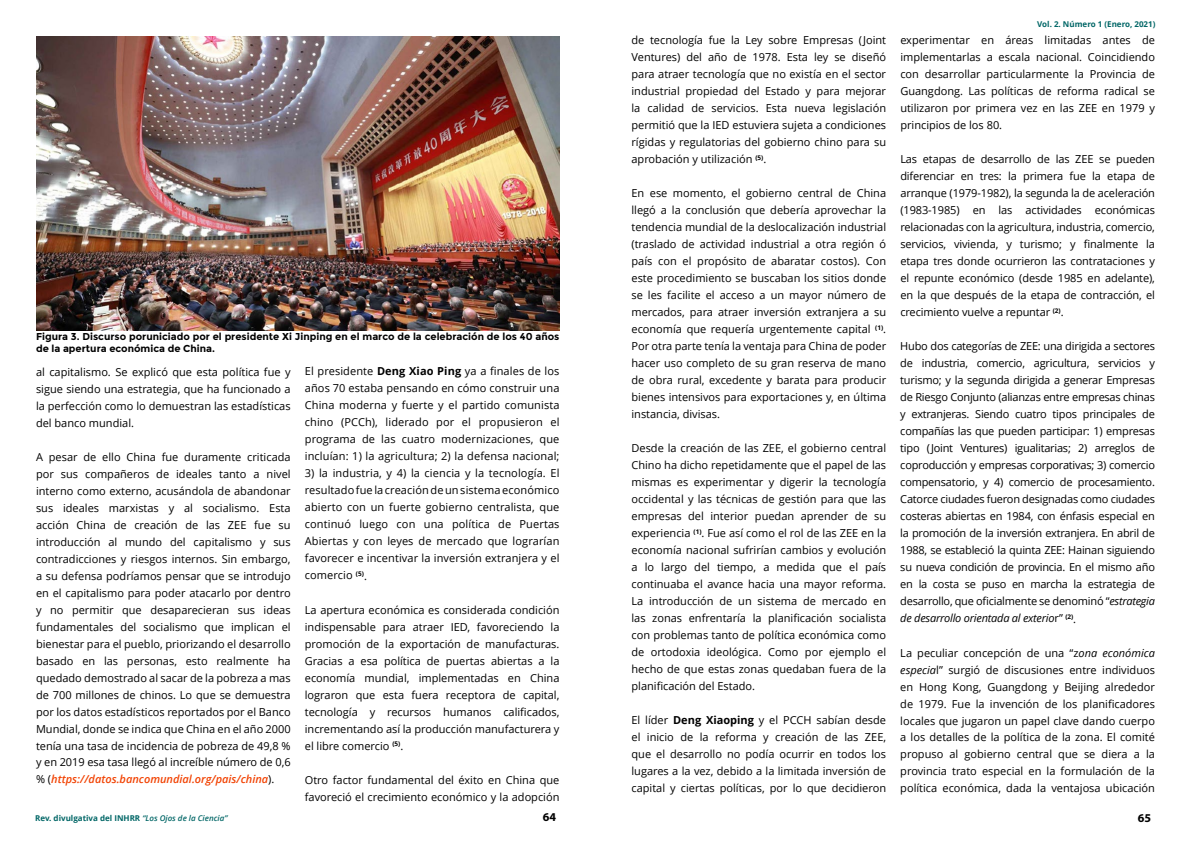
<style>
.page{position:relative;width:1191px;height:842px;background:#fff}
.page>*{position:absolute;margin:0;border:0;box-sizing:border-box;transform-origin:0 0}
.t1{font:700 12px "Myriad Pro";color:#000}
.t2{font:11px/17px "Open Sans";color:#000;text-align:justify}
.t3{font:700 10px/12px "Montserrat";color:#000}
.t4{font:700 8px "Open Sans";color:#066}
.s1{font-weight:600;font-style:italic;color:#f24405}
.s2{font-weight:700}
.s3{font-style:italic}
.s4{font-weight:600;font-style:italic}
</style>
<div class="page">
<img style="left:36px;top:36px;width:523px;height:294px">
<p class="t3" style="left:36px;top:331px;width:525px">Figura 3. Discurso poruniciado por el presidente Xi Jinping en el marco de la celebración de los 40 años de la apertura económica de China.</p>
<p class="t2" style="left:36px;top:363px;width:256px">al capitalismo. Se explicó que esta política fue y sigue siendo una estrategia, que ha funcionado a la perfección como lo demuestran las estadísticas del banco mundial.</p>
<p class="t2" style="left:36px;top:448px;width:256px">A pesar de ello China fue duramente criticada por sus compañeros de ideales tanto a nivel interno como externo, acusándola de abandonar sus ideales marxistas y al socialismo. Esta acción China de creación de las ZEE fue su introducción al mundo del capitalismo y sus contradicciones y riesgos internos. Sin embargo, a su defensa podríamos pensar que se introdujo en el capitalismo para poder atacarlo por dentro y no permitir que desaparecieran sus ideas fundamentales del socialismo que implican el bienestar para el pueblo, priorizando el desarrollo basado en las personas, esto realmente ha quedado demostrado al sacar de la pobreza a mas de 700 millones de chinos. Lo que se demuestra por los datos estadísticos reportados por el Banco Mundial, donde se indica que China en el año 2000 tenía una tasa de incidencia de pobreza de 49,8 % y en 2019 esa tasa llegó al increíble número de 0,6 % (<span class="s1">https://datos.bancomundial.org/pais/china</span>).</p>
<p class="t2" style="left:305px;top:363px;width:256px">El presidente <span class="s2">Deng Xiao Ping</span> ya a finales de los años 70 estaba pensando en cómo construir una China moderna y fuerte y el partido comunista chino (PCCh), liderado por el propusieron el programa de las cuatro modernizaciones, que incluían: 1) la agricultura; 2) la defensa nacional;</p>
<p class="t2" style="left:305px;top:465px;width:256px">3) la industria, y 4) la ciencia y la tecnología. El resultado fue la creación de un sistema económico abierto con un fuerte gobierno centralista, que continuó luego con una política de Puertas Abiertas y con leyes de mercado que lograrían favorecer e incentivar la inversión extranjera y el comercio <sup>(5)</sup>.</p>
<p class="t2" style="left:305px;top:601px;width:256px">La apertura económica es considerada condición indispensable para atraer IED, favoreciendo la promoción de la exportación de manufacturas.<br>Gracias a esa política de puertas abiertas a la economía mundial, implementadas en China lograron que esta fuera receptora de capital, tecnología y recursos humanos calificados, incrementando así la producción manufacturera y el libre comercio <sup>(5)</sup>.</p>
<p class="t2" style="left:305px;top:771px;width:256px">Otro factor fundamental del éxito en China que favoreció el crecimiento económico y la adopción</p>
<p class="t2" style="left:631px;top:32px;width:256px">de tecnología fue la Ley sobre Empresas (Joint Ventures) del año de 1978. Esta ley se diseñó para atraer tecnología que no existía en el sector industrial propiedad del Estado y para mejorar la calidad de servicios. Esta nueva legislación permitió que la IED estuviera sujeta a condiciones rígidas y regulatorias del gobierno chino para su aprobación y utilización <sup>(5)</sup>.</p>
<p class="t2" style="left:631px;top:185px;width:256px">En ese momento, el gobierno central de China llegó a la conclusión que debería aprovechar la tendencia mundial de la deslocalización industrial (traslado de actividad industrial a otra región ó país con el propósito de abaratar costos). Con este procedimiento se buscaban los sitios donde se les facilite el acceso a un mayor número de mercados, para atraer inversión extranjera a su economía que requería urgentemente capital <sup>(1)</sup>.<br>Por otra parte tenía la ventaja para China de poder hacer uso completo de su gran reserva de mano de obra rural, excedente y barata para producir bienes intensivos para exportaciones y, en última instancia, divisas.</p>
<p class="t2" style="left:631px;top:440px;width:256px">Desde la creación de las ZEE, el gobierno central Chino ha dicho repetidamente que el papel de las mismas es experimentar y digerir la tecnología occidental y las técnicas de gestión para que las empresas del interior puedan aprender de su experiencia <sup>(1)</sup>. Fue así como el rol de las ZEE en la economía nacional sufrirían cambios y evolución a lo largo del tiempo, a medida que el país continuaba el avance hacia una mayor reforma.<br>La introducción de un sistema de mercado en las zonas enfrentaría la planificación socialista con problemas tanto de política económica como de ortodoxia ideológica. Como por ejemplo el hecho de que estas zonas quedaban fuera de la planificación del Estado.</p>
<p class="t2" style="left:631px;top:712px;width:256px">El líder <span class="s2">Deng Xiaoping</span> y el PCCH sabían desde el inicio de la reforma y creación de las ZEE, que el desarrollo no podía ocurrir en todos los lugares a la vez, debido a la limitada inversión de capital y ciertas políticas, por lo que decidieron</p>
<p class="t4" style="left:1037px;top:21px;width:120px">Vol. 2. Número 1 (Enero, 2021)</p>
<p class="t2" style="left:900px;top:32px;width:256px">experimentar en áreas limitadas antes de implementarlas a escala nacional. Coincidiendo con desarrollar particularmente la Provincia de Guangdong. Las políticas de reforma radical se utilizaron por primera vez en las ZEE en 1979 y principios de los 80.</p>
<p class="t2" style="left:900px;top:151px;width:256px">Las etapas de desarrollo de las ZEE se pueden diferenciar en tres: la primera fue la etapa de arranque (1979-1982), la segunda la de aceleración (1983-1985) en las actividades económicas relacionadas con la agricultura, industria, comercio, servicios, vivienda, y turismo; y finalmente la etapa tres donde ocurrieron las contrataciones y el repunte económico (desde 1985 en adelante), en la que después de la etapa de contracción, el crecimiento vuelve a repuntar <sup>(2)</sup>.</p>
<p class="t2" style="left:900px;top:338px;width:256px">Hubo dos categorías de ZEE: una dirigida a sectores de industria, comercio, agricultura, servicios y turismo; y la segunda dirigida a generar Empresas de Riesgo Conjunto (alianzas entre empresas chinas y extranjeras. Siendo cuatro tipos principales de compañías las que pueden participar: 1) empresas tipo (Joint Ventures) igualitarias; 2) arreglos de coproducción y empresas corporativas; 3) comercio compensatorio, y 4) comercio de procesamiento.<br>Catorce ciudades fueron designadas como ciudades costeras abiertas en 1984, con énfasis especial en la promoción de la inversión extranjera. En abril de 1988, se estableció la quinta ZEE: Hainan siguiendo su nueva condición de provincia. En el mismo año en la costa se puso en marcha la estrategia de desarrollo, que oficialmente se denominó “<span class="s3">estrategia de desarrollo orientada al exterio</span>r” <sup>(2)</sup>.</p>
<p class="t2" style="left:900px;top:644px;width:256px">La peculiar concepción de una “z<span class="s3">ona económica especia</span>l” surgió de discusiones entre individuos en Hong Kong, Guangdong y Beijing alrededor de 1979. Fue la invención de los planificadores locales que jugaron un papel clave dando cuerpo a los detalles de la política de la zona. El comité propuso al gobierno central que se diera a la provincia trato especial en la formulación de la política económica, dada la ventajosa ubicación</p>
<p class="t4" style="left:35px;top:814px;width:194px">Rev. divulgativa del INHRR <span class="s4">“Los Ojos de la Ciencia”</span></p>
<p class="t1" style="left:543px;top:810px;width:15px">64</p>
<p class="t1" style="left:1137px;top:811px;width:15px">65</p>
</div>
